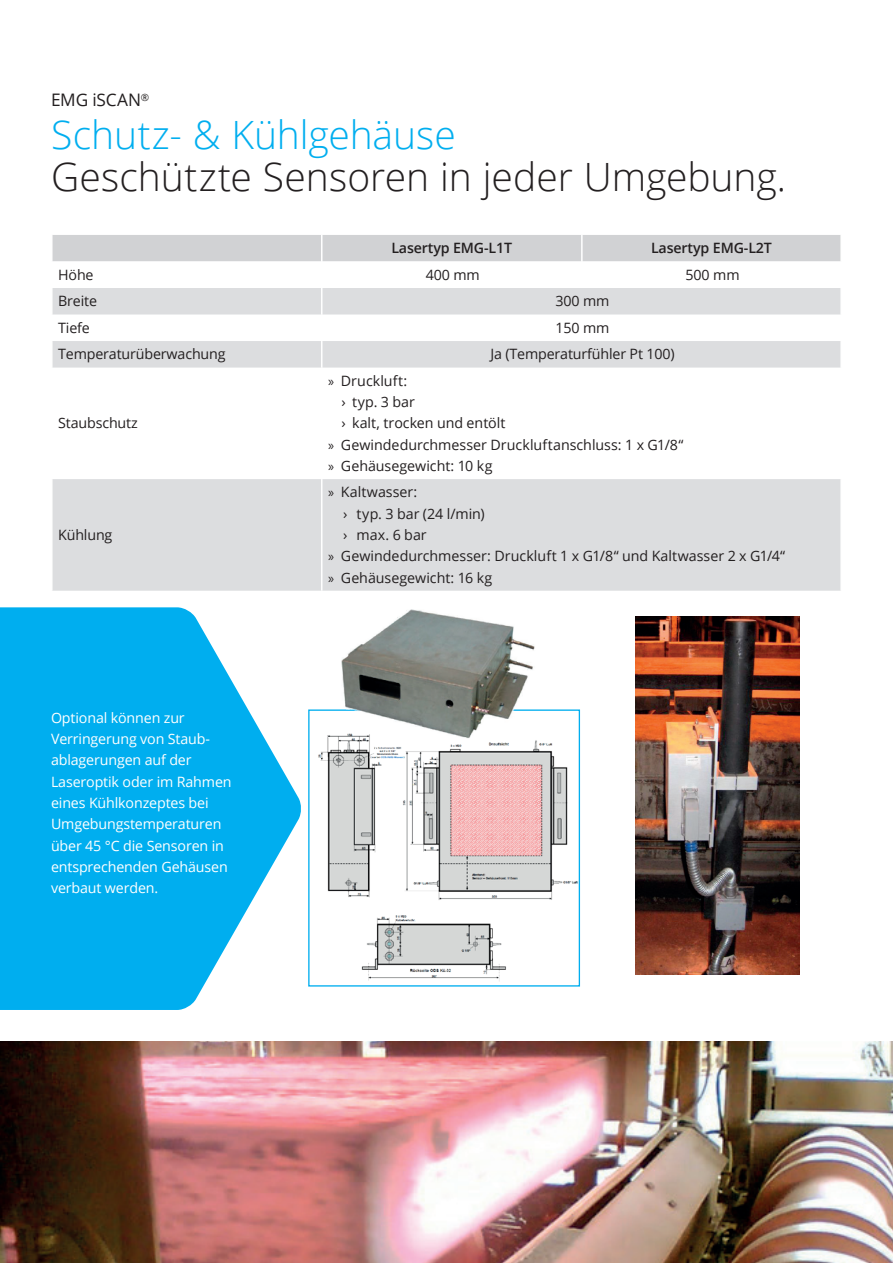
<style>
.page{position:relative;width:893px;height:1263px;background:#fff}
.page>*{position:absolute;margin:0;border:0;box-sizing:border-box;transform-origin:0 0}
.t1{font:300 39px "Open Sans";color:#231f20}
.t2{font:300 39px "Open Sans";color:#00aeef}
.t3{font:17.25px "Open Sans";letter-spacing:-.01em;color:#231f20}
.t4{font:14.25px "Open Sans";letter-spacing:-.005em;color:#231f20}
.t5{font:14.25px/21.3px "Open Sans";letter-spacing:-.01em;color:#fff}
.t6{font:600 14.25px "Open Sans";letter-spacing:-.01em;color:#231f20}
.s1{font-family:"Myriad Pro"}
</style>
<div class="page">
<img style="left:318px;top:735px;width:260px;height:246px">
<div style="left:308px;top:709px;width:272px;height:277px;border:1px solid #00aeef"></div>
<img style="left:635px;top:616px;width:164px;height:358px">
<img style="left:328px;top:609px;width:233px;height:136px">
<svg style="left:0;top:607px;width:301px;height:403px;fill:#00aeef"></svg>
<img style="left:0;top:1042px;width:893px;height:221px">
<div style="left:53px;top:479px;width:787px;height:112px;background:#dcdddf"></div>
<svg style="left:52px;top:235px;width:789px;height:133px"></svg>
<hr style="left:840px;top:341px;width:2px;height:27px;background:#fff">
<hr style="left:321px;top:479px;width:1px;height:112px;background:#fff">
<p class="t3" style="left:51px;top:88px;width:100px">EMG iSCAN<sup>®</sup></p>
<h1 class="t2" style="left:51px;top:108px;width:406px">Schutz- &amp; Kühlgehäuse</h1>
<h1 class="t1" style="left:51px;top:150px;width:737px">Geschützte Sensoren in jeder Umgebung.</h1>
<p class="t6" style="left:391px;top:238px;width:122px">Lasertyp EMG-L1T</p>
<p class="t6" style="left:651px;top:238px;width:122px">Lasertyp EMG-L2T</p>
<p class="t4" style="left:58px;top:265px;width:37px">Höhe</p>
<p class="t4" style="left:426px;top:265px;width:55px">400 mm</p>
<p class="t4" style="left:686px;top:265px;width:55px">500 mm</p>
<p class="t4" style="left:58px;top:291px;width:40px">Breite</p>
<p class="t4" style="left:556px;top:291px;width:55px">300 mm</p>
<p class="t4" style="left:58px;top:318px;width:33px">Tiefe</p>
<p class="t4" style="left:556px;top:318px;width:55px">150 mm</p>
<p class="t4" style="left:58px;top:344px;width:169px">Temperaturüberwachung</p>
<p class="t4" style="left:490px;top:344px;width:186px">Ja (Temperaturfühler Pt 100)</p>
<p class="t4" style="left:58px;top:413px;width:81px">Staubschutz</p>
<p class="t4" style="left:58px;top:525px;width:56px">Kühlung</p>
<p class="t5" style="left:51px;top:707px;width:182px">Optional können zur<br>Verringerung von Staub&shy;ablagerungen auf der<br>Laseroptik oder im Rahmen eines Kühlkonzeptes bei<br>Umgebungstemperaturen über 45 °C die Sensoren in entsprechenden Gehäusen verbaut werden.</p>
<p class="t4" style="left:328px;top:371px;width:81px"><span class="s1">»</span> Druckluft:</p>
<p class="t4" style="left:342px;top:392px;width:75px">› typ. 3 bar</p>
<p class="t4" style="left:342px;top:413px;width:165px">› kalt, trocken und entölt</p>
<p class="t4" style="left:328px;top:435px;width:357px"><span class="s1">»</span> Gewindedurchmesser Druckluftanschluss: 1 x G1/8“</p>
<p class="t4" style="left:328px;top:456px;width:166px"><span class="s1">»</span> Gehäusegewicht: 10 kg</p>
<p class="t4" style="left:328px;top:482px;width:91px"><span class="s1">»</span> Kaltwasser:</p>
<p class="t4" style="left:343px;top:504px;width:143px">› typ. 3 bar (24 l/min)</p>
<p class="t4" style="left:343px;top:525px;width:85px">› max. 6 bar</p>
<p class="t4" style="left:328px;top:546px;width:459px"><span class="s1">»</span> Gewindedurchmesser: Druckluft 1 x G1/8“ und Kaltwasser 2 x G1/4“</p>
<p class="t4" style="left:328px;top:568px;width:166px"><span class="s1">»</span> Gehäusegewicht: 16 kg</p>
</div>
